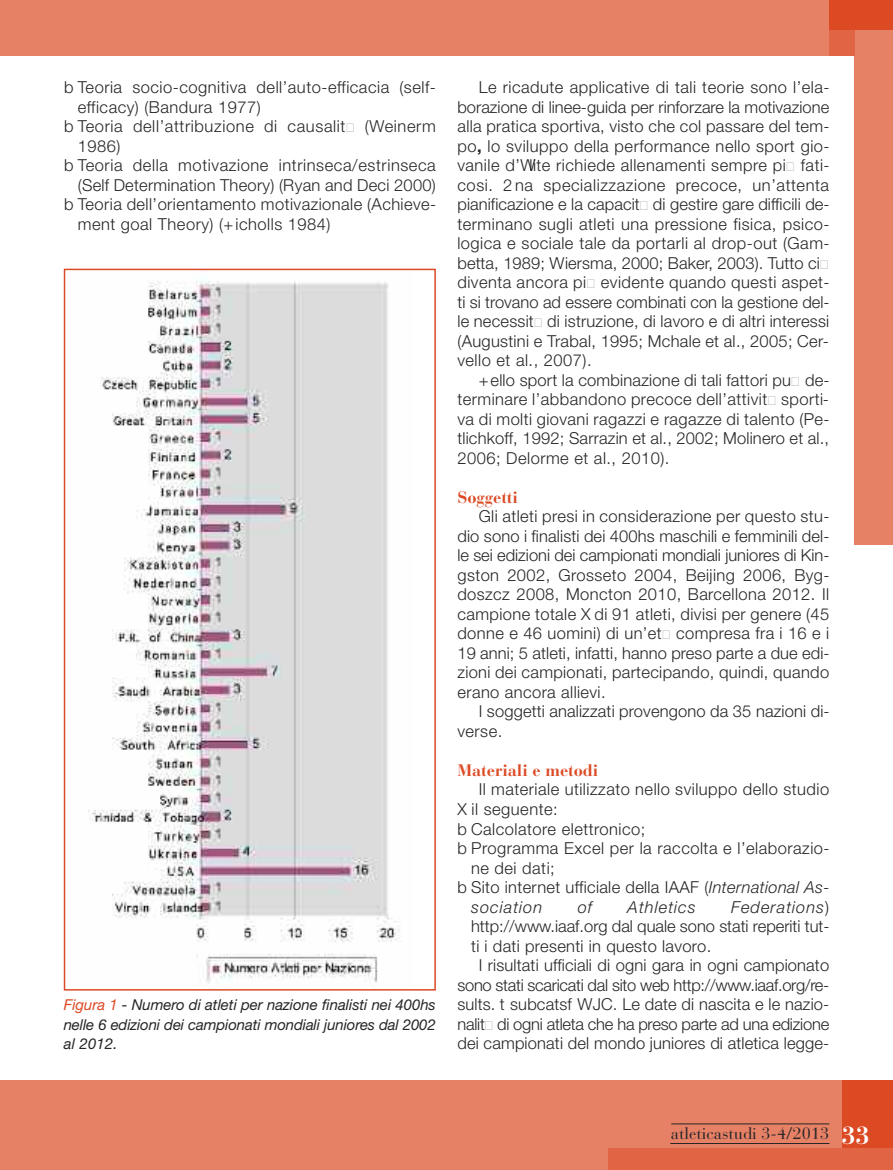
<style>
.page{position:relative;width:893px;height:1170px;background:#fff}
.page>*{position:absolute;margin:0;border:0;box-sizing:border-box;transform-origin:0 0}
.t1{font:300 16.5px/19.5px "Helvetica Neue";letter-spacing:.02em;color:#272627}
.t2{font:300 16.5px "Helvetica Neue";letter-spacing:-.015em;color:#272627}
.t3{font:300 16.5px "Helvetica Neue";color:#272627}
.t4{font:300 16.5px "Helvetica Neue";letter-spacing:.04em;color:#272627}
.t5{font:italic 300 16.5px "Helvetica Neue";letter-spacing:.06em;color:#272627}
.t6{font:700 16.5px "Bauer Bodoni";color:#dc4a24}
.t7{font:16.5px "Bauer Bodoni";color:#272627}
.t8{font:italic 15px/19.5px "Helvetica Neue";letter-spacing:-.01em;color:#272627;text-align:justify}
.s1{color:#dc4a24}
.s2{font-weight:700}
.s3{font-style:italic}
.s4{font-style:normal}
.s5{font-weight:700;font-size:24.75px;color:#fff}
</style>
<div class="page">
<div style="left:855px;top:22px;width:38px;height:523px;background:#e78166"></div>
<div style="left:0;top:0;width:893px;height:55px;background:#e78166"></div>
<div style="left:0;top:1080px;width:893px;height:89px;background:#e78166"></div>
<div style="left:842px;top:1080px;width:51px;height:68px;background:#dc4a24"></div>
<div style="left:608px;top:1148px;width:285px;height:21px;background:#e16545"></div>
<div style="left:829px;top:0;width:26px;height:55px;background:#e16545"></div>
<div style="left:829px;top:0;width:64px;height:30px;background:#dc4a24"></div>
<hr style="left:670px;top:1142px;width:159px;height:1px;background:#272627">
<hr style="left:671px;top:1123px;width:158px;height:1px;background:#272627">
<img style="left:88px;top:278px;width:313px;height:705px">
<div style="left:64px;top:269px;width:372px;height:721px;border:2px solid #dc4a24"></div>
<p class="t1" style="left:64px;top:77px;width:373px">b Teoria socio-cognitiva dell’auto-efficacia (self-</p>
<p class="t1" style="left:78px;top:97px;width:184px">efficacy) (Bandura 1977)</p>
<p class="t4" style="left:64px;top:116px;width:373px">b Teoria dell’attribuzione di causalitU (Weinerm</p>
<p class="t1" style="left:78px;top:136px;width:44px">1986)</p>
<p class="t1" style="left:64px;top:155px;width:373px">b Teoria della motivazione intrinseca/estrinseca</p>
<p class="t1" style="left:78px;top:175px;width:360px">(Self Determination Theory) (Ryan and Deci 2000)</p>
<p class="t1" style="left:64px;top:194px;width:374px">b Teoria dell’orientamento motivazionale (Achieve-</p>
<p class="t1" style="left:78px;top:214px;width:254px">ment goal Theory) (+ icholls 1984)</p>
<p class="t8" style="left:64px;top:994px;width:374px"><span class="s1">Figura 1</span> - Numero di atleti per nazione finalisti nei 400hs nelle 6 edizioni dei campionati mondiali juniores dal 2002 al 2012.</p>
<p class="t1" style="left:457px;top:77px;width:374px;text-indent:21px">Le ricadute applicative di tali teorie sono l’ela&shy;borazione di linee-guida per rinforzare la motivazione alla pratica sportiva, visto che col passare del tem&shy;po<span class="s2">,</span> lo sviluppo della performance nello sport gio&shy;vanile d’Wlite richiede allenamenti sempre pi_ fati&shy;cosi. 2 na specializzazione precoce, un’attenta pianificazione e la capacitU di gestire gare difficili de&shy;terminano sugli atleti una pressione fisica, psico&shy;logica e sociale tale da portarli al drop-out (Gam&shy;betta, 1989; Wiersma, 2000; Baker, 2003). Tutto ci] diventa ancora pi_ evidente quando questi aspet&shy;ti si trovano ad essere combinati con la gestione del&shy;le necessitU di istruzione, di lavoro e di altri interessi (Augustini e Trabal, 1995; Mchale et al., 2005; Cer&shy;vello et al., 2007).</p>
<p class="t1" style="left:457px;top:370px;width:374px;text-align:justify;text-indent:21px">+ ello sport la combinazione di tali fattori pu] de&shy;terminare l’abbandono precoce dell’attivitU sporti&shy;va di molti giovani ragazzi e ragazze di talento (Pe&shy;tlichkoff, 1992; Sarrazin et al., 2002; Molinero et al., 2006; Delorme et al., 2010).</p>
<p class="t6" style="left:457px;top:491px;width:62px">Soggetti</p>
<p class="t1" style="left:457px;top:506px;width:374px;text-align:justify;text-indent:21px">Gli atleti presi in considerazione per questo stu&shy;dio sono i finalisti dei 400hs maschili e femminili del&shy;le sei edizioni dei campionati mondiali juniores di Kin&shy;gston 2002, Grosseto 2004, Beijing 2006, Byg&shy;doszcz 2008, Moncton 2010, Barcellona 2012. Il campione totale X di 91 atleti, divisi per genere (45 donne e 46 uomini) di un’etU compresa fra i 16 e i 19 anni; 5 atleti, infatti, hanno preso parte a due edi&shy;zioni dei campionati, partecipando, quindi, quando erano ancora allievi.</p>
<p class="t1" style="left:457px;top:701px;width:374px;text-indent:21px">I soggetti analizzati provengono da 35 nazioni di&shy;verse.</p>
<p class="t6" style="left:457px;top:764px;width:143px">Materiali e metodi</p>
<p class="t1" style="left:479px;top:779px;width:352px">Il materiale utilizzato nello sviluppo dello studio</p>
<p class="t1" style="left:457px;top:799px;width:102px">X il seguente:</p>
<p class="t1" style="left:457px;top:818px;width:190px">b Calcolatore elettronico;</p>
<p class="t1" style="left:457px;top:838px;width:374px">b Programma Excel per la raccolta e l’elaborazio-</p>
<p class="t1" style="left:471px;top:857px;width:85px">ne dei dati;</p>
<p class="t1" style="left:457px;top:877px;width:374px">b Sito internet ufficiale della IAAF (<span class="s3">International As-</span></p>
<p class="t5" style="left:471px;top:896px;width:73px">sociation</p>
<p class="t5" style="left:578px;top:896px;width:16px">of</p>
<p class="t5" style="left:628px;top:896px;width:70px">Athletics</p>
<p class="t5" style="left:731px;top:896px;width:99px">Federations<span class="s4">)</span></p>
<p class="t3" style="left:471px;top:916px;width:360px">http://www.iaaf.org dal quale sono stati reperiti tut-</p>
<p class="t1" style="left:471px;top:935px;width:242px">ti i dati presenti in questo lavoro.</p>
<p class="t1" style="left:479px;top:955px;width:352px">I risultati ufficiali di ogni gara in ogni campionato</p>
<p class="t2" style="left:457px;top:974px;width:373px">sono stati scaricati dal sito web http://www.iaaf.org/re-</p>
<p class="t1" style="left:457px;top:994px;width:373px">sults. t subcatsf WJC. Le date di nascita e le nazio-</p>
<p class="t2" style="left:457px;top:1013px;width:373px">nalitU di ogni atleta che ha preso parte ad una edizione</p>
<p class="t1" style="left:457px;top:1033px;width:373px">dei campionati del mondo juniores di atletica legge-</p>
<p class="t7" style="left:671px;top:1127px;width:200px">atleticastudi 3-4/2013 <span class="s5">33</span></p>
</div>
